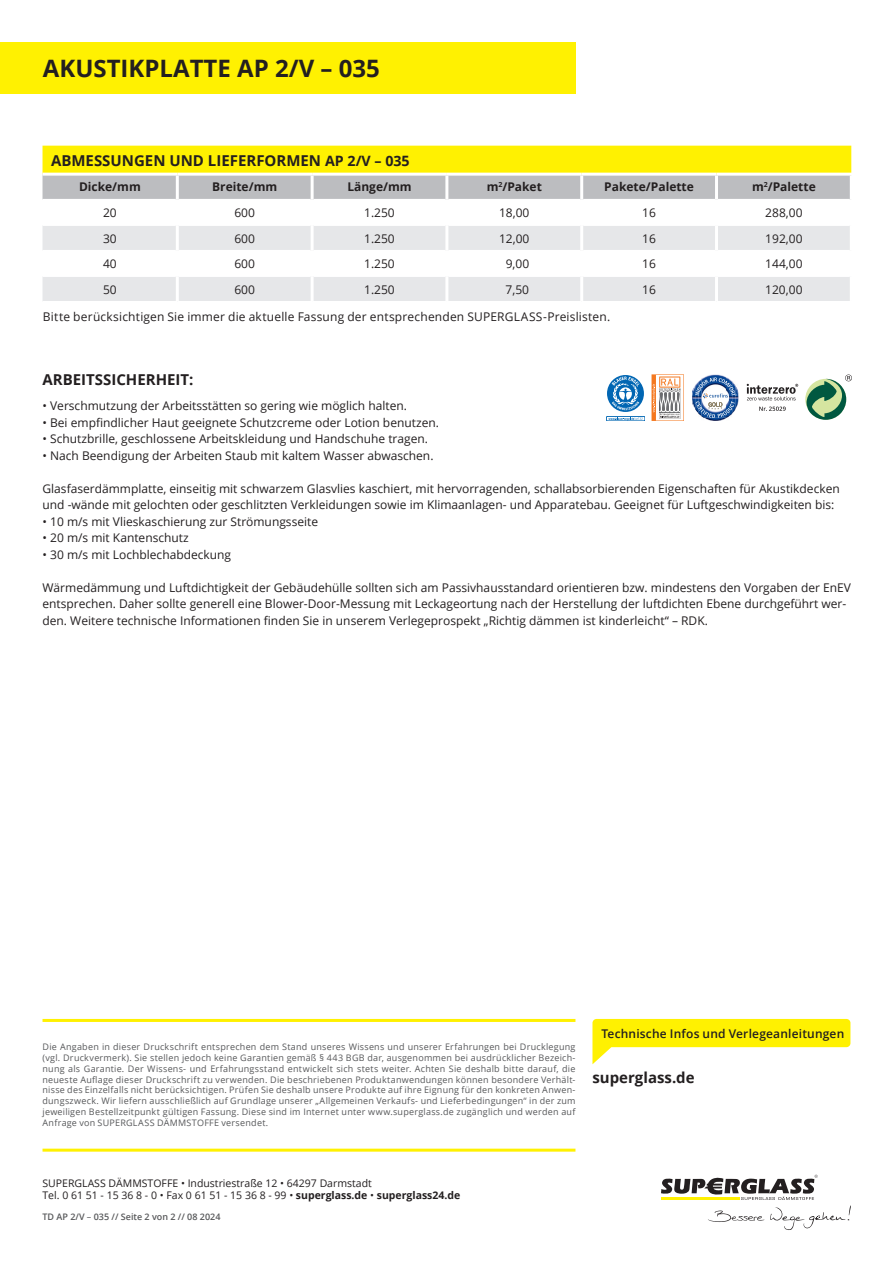
<style>
.page{position:relative;width:893px;height:1263px;background:#fff}
.page>*{position:absolute;margin:0;border:0;box-sizing:border-box;transform-origin:0 0}
.t1{font:700 24px "Open Sans";color:#231f20}
.t2{font:700 15px "Open Sans";color:#231f20}
.t3{font:12px/16.5px "Open Sans";color:#231f20}
.t4{font:700 12px "Open Sans";color:#231f20}
.t5{font:600 12px "Open Sans";letter-spacing:.015em;color:#231f20}
.t6{font:10.5px/12.6px "Open Sans";color:#231f20}
.t7{font:9px/10.8px "Open Sans";letter-spacing:.025em;color:#57585a;text-align:justify}
.t8{font:600 9px "Open Sans";color:#57585a}
.s1{font-size:14.25px}
.s2{font-weight:700}
.s3{font-weight:400}
</style>
<div class="page">
<svg style="left:661px;top:1175px;width:189px;height:55px"></svg>
<hr style="left:43px;top:1019px;width:532px;height:3px;background:#fff101">
<hr style="left:43px;top:1148px;width:532px;height:3px;background:#fff101">
<svg style="left:592px;top:1019px;width:258px;height:45px"></svg>
<div style="left:0;top:43px;width:575px;height:51px;background:#fff101"></div>
<svg style="left:43px;top:146px;width:808px;height:53px;background:#e0d959"></svg>
<svg style="left:43px;top:226px;width:807px;height:75px;fill:#e6e7e9"></svg>
<hr style="left:43px;top:250px;width:133px;height:1px;background:#fff">
<hr style="left:179px;top:250px;width:132px;height:1px;background:#fff">
<hr style="left:314px;top:250px;width:131px;height:1px;background:#fff">
<hr style="left:448px;top:250px;width:132px;height:1px;background:#fff">
<hr style="left:583px;top:250px;width:132px;height:1px;background:#fff">
<hr style="left:718px;top:250px;width:132px;height:1px;background:#fff">
<hr style="left:43px;top:275px;width:133px;height:2px;background:#fff">
<hr style="left:179px;top:275px;width:132px;height:2px;background:#fff">
<hr style="left:314px;top:275px;width:131px;height:2px;background:#fff">
<hr style="left:448px;top:275px;width:132px;height:2px;background:#fff">
<hr style="left:583px;top:275px;width:132px;height:2px;background:#fff">
<hr style="left:718px;top:275px;width:132px;height:2px;background:#fff">
<hr style="left:43px;top:173px;width:134px;height:3px;background:#fff">
<hr style="left:177px;top:173px;width:135px;height:3px;background:#fff">
<hr style="left:312px;top:173px;width:135px;height:3px;background:#fff">
<hr style="left:447px;top:173px;width:135px;height:3px;background:#fff">
<hr style="left:582px;top:173px;width:134px;height:3px;background:#fff">
<hr style="left:716px;top:173px;width:137px;height:3px;background:#fff">
<hr style="left:176px;top:176px;width:3px;height:24px;background:#fff">
<hr style="left:311px;top:176px;width:3px;height:24px;background:#fff">
<hr style="left:445px;top:176px;width:3px;height:24px;background:#fff">
<hr style="left:580px;top:176px;width:3px;height:24px;background:#fff">
<hr style="left:715px;top:176px;width:3px;height:24px;background:#fff">
<hr style="left:850px;top:176px;width:3px;height:24px;background:#fff">
<hr style="left:176px;top:225px;width:3px;height:26px;background:#fff">
<hr style="left:311px;top:225px;width:3px;height:26px;background:#fff">
<hr style="left:445px;top:225px;width:3px;height:26px;background:#fff">
<hr style="left:580px;top:225px;width:3px;height:26px;background:#fff">
<hr style="left:715px;top:225px;width:3px;height:26px;background:#fff">
<hr style="left:176px;top:251px;width:3px;height:25px;background:#fff">
<hr style="left:311px;top:251px;width:3px;height:25px;background:#fff">
<hr style="left:445px;top:251px;width:3px;height:25px;background:#fff">
<hr style="left:580px;top:251px;width:3px;height:25px;background:#fff">
<hr style="left:715px;top:251px;width:3px;height:25px;background:#fff">
<hr style="left:176px;top:276px;width:3px;height:25px;background:#fff">
<hr style="left:311px;top:276px;width:3px;height:25px;background:#fff">
<hr style="left:445px;top:276px;width:3px;height:25px;background:#fff">
<hr style="left:580px;top:276px;width:3px;height:25px;background:#fff">
<hr style="left:715px;top:276px;width:3px;height:25px;background:#fff">
<svg style="left:651px;top:374px;width:33px;height:47px"></svg>
<svg style="left:692px;top:375px;width:46px;height:46px"></svg>
<svg style="left:805px;top:375px;width:47px;height:45px"></svg>
<div style="left:606px;top:416px;width:39px;height:5px;border:1px solid #0166b3"></div>
<svg style="left:607px;top:375px;width:37px;height:45px"></svg>
<svg style="left:747px;top:384px;width:51px;height:16px"></svg>
<svg style="left:759px;top:407px;width:27px;height:4px"></svg>
<h1 class="t1" style="left:43px;top:52px;width:338px">AKUSTIKPLATTE AP 2/V – 035</h1>
<p class="t2" style="left:51px;top:150px;width:360px">ABMESSUNGEN UND LIEFERFORMEN <span class="s1">AP 2/V – 035</span></p>
<p class="t4" style="left:79px;top:179px;width:63px">Dicke/mm</p>
<p class="t4" style="left:212px;top:179px;width:67px">Breite/mm</p>
<p class="t4" style="left:347px;top:179px;width:66px">Länge/mm</p>
<p class="t4" style="left:487px;top:179px;width:57px">m<sup>2</sup>/Paket</p>
<p class="t4" style="left:604px;top:179px;width:91px">Pakete/Palette</p>
<p class="t4" style="left:752px;top:179px;width:65px">m<sup>2</sup>/Palette</p>
<p class="t3" style="left:103px;top:204px;width:15px">20</p>
<p class="t3" style="left:234px;top:204px;width:22px">600</p>
<p class="t3" style="left:364px;top:204px;width:32px">1.250</p>
<p class="t3" style="left:499px;top:204px;width:32px">18,00</p>
<p class="t3" style="left:642px;top:204px;width:15px">16</p>
<p class="t3" style="left:765px;top:204px;width:39px">288,00</p>
<p class="t3" style="left:103px;top:230px;width:15px">30</p>
<p class="t3" style="left:234px;top:230px;width:22px">600</p>
<p class="t3" style="left:364px;top:230px;width:32px">1.250</p>
<p class="t3" style="left:499px;top:230px;width:32px">12,00</p>
<p class="t3" style="left:642px;top:230px;width:15px">16</p>
<p class="t3" style="left:765px;top:230px;width:39px">192,00</p>
<p class="t3" style="left:103px;top:255px;width:15px">40</p>
<p class="t3" style="left:234px;top:255px;width:22px">600</p>
<p class="t3" style="left:364px;top:255px;width:32px">1.250</p>
<p class="t3" style="left:506px;top:255px;width:25px">9,00</p>
<p class="t3" style="left:642px;top:255px;width:15px">16</p>
<p class="t3" style="left:765px;top:255px;width:39px">144,00</p>
<p class="t3" style="left:103px;top:281px;width:15px">50</p>
<p class="t3" style="left:234px;top:281px;width:22px">600</p>
<p class="t3" style="left:364px;top:281px;width:32px">1.250</p>
<p class="t3" style="left:506px;top:281px;width:25px">7,50</p>
<p class="t3" style="left:642px;top:281px;width:15px">16</p>
<p class="t3" style="left:765px;top:281px;width:39px">120,00</p>
<p class="t3" style="left:43px;top:308px;width:569px">Bitte berücksichtigen Sie immer die aktuelle Fassung der entsprechenden SUPERGLASS-Preislisten.</p>
<p class="t2" style="left:43px;top:369px;width:153px">ARBEITSSICHERHEIT:</p>
<p class="t3" style="left:43px;top:397px;width:366px">• Verschmutzung der Arbeitsstätten so gering wie möglich halten.</p>
<p class="t3" style="left:43px;top:414px;width:398px">• Bei empfindlicher Haut geeignete Schutzcreme oder Lotion benutzen.</p>
<p class="t3" style="left:43px;top:430px;width:387px">• Schutzbrille, geschlossene Arbeitskleidung und Handschuhe tragen.</p>
<p class="t3" style="left:43px;top:447px;width:392px">• Nach Beendigung der Arbeiten Staub mit kaltem Wasser abwaschen.</p>
<p class="t3" style="left:43px;top:480px;width:799px">Glasfaserdämmplatte, einseitig mit schwarzem Glasvlies kaschiert, mit hervorragenden, schallabsorbierenden Eigenschaften für Akustikdecken und -wände mit gelochten oder geschlitzten Verkleidungen sowie im Klimaanlagen- und Apparatebau. Geeignet für Luftgeschwindigkeiten bis:</p>
<p class="t3" style="left:43px;top:513px;width:277px">• 10 m/s mit Vlieskaschierung zur Strömungsseite</p>
<p class="t3" style="left:43px;top:529px;width:148px">• 20 m/s mit Kantenschutz</p>
<p class="t3" style="left:43px;top:546px;width:190px">• 30 m/s mit Lochblechabdeckung</p>
<p class="t3" style="left:43px;top:579px;width:810px">Wärmedämmung und Luftdichtigkeit der Gebäudehülle sollten sich am Passivhausstandard orientieren bzw. mindestens den Vorgaben der EnEV entsprechen. Daher sollte generell eine Blower-Door-Messung mit Leckageortung nach der Herstellung der luftdichten Ebene durchgeführt wer&shy;den. Weitere technische Informationen finden Sie in unserem Verlegeprospekt „Richtig dämmen ist kinderleicht“ – RDK.</p>
<p class="t7" style="left:43px;top:1041px;width:534px">Die Angaben in dieser Druckschrift entsprechen dem Stand unseres Wissens und unserer Erfahrungen bei Drucklegung (vgl. Druckvermerk). Sie stellen jedoch keine Garantien gemäß § 443 BGB dar, ausgenommen bei ausdrücklicher Bezeich&shy;nung als Garantie. Der Wissens- und Erfahrungsstand entwickelt sich stets weiter. Achten Sie deshalb bitte darauf, die neueste Auflage dieser Druckschrift zu verwenden. Die beschriebenen Produktanwendungen können besondere Verhält&shy;nisse des Einzelfalls nicht berücksichtigen. Prüfen Sie deshalb unsere Produkte auf ihre Eignung für den konkreten Anwen&shy;dungszweck. Wir liefern ausschließlich auf Grundlage unserer „Allgemeinen Verkaufs- und Lieferbedingungen“ in der zum jeweiligen Bestellzeitpunkt gültigen Fassung. Diese sind im Internet unter www.superglass.de zugänglich und werden auf Anfrage von SUPERGLASS DÄMMSTOFFE versendet.</p>
<p class="t5" style="left:601px;top:1025px;width:244px">Technische Infos und Verlegeanleitungen</p>
<p class="t2" style="left:592px;top:1067px;width:104px">superglass.de</p>
<p class="t6" style="left:43px;top:1176px;width:419px">SUPERGLASS DÄMMSTOFFE • Industriestraße 12 • 64297 Darmstadt<br>Tel. 0 61 51 - 15 36 8 - 0 • Fax 0 61 51 - 15 36 8 - 99 • <span class="s2">superglass.de</span> • <span class="s2">superglass24.de</span></p>
<p class="t8" style="left:43px;top:1210px;width:179px">TD AP 2/V <span class="s3">–</span> 035 // Seite 2 von 2 // 08 2024</p>
</div>
